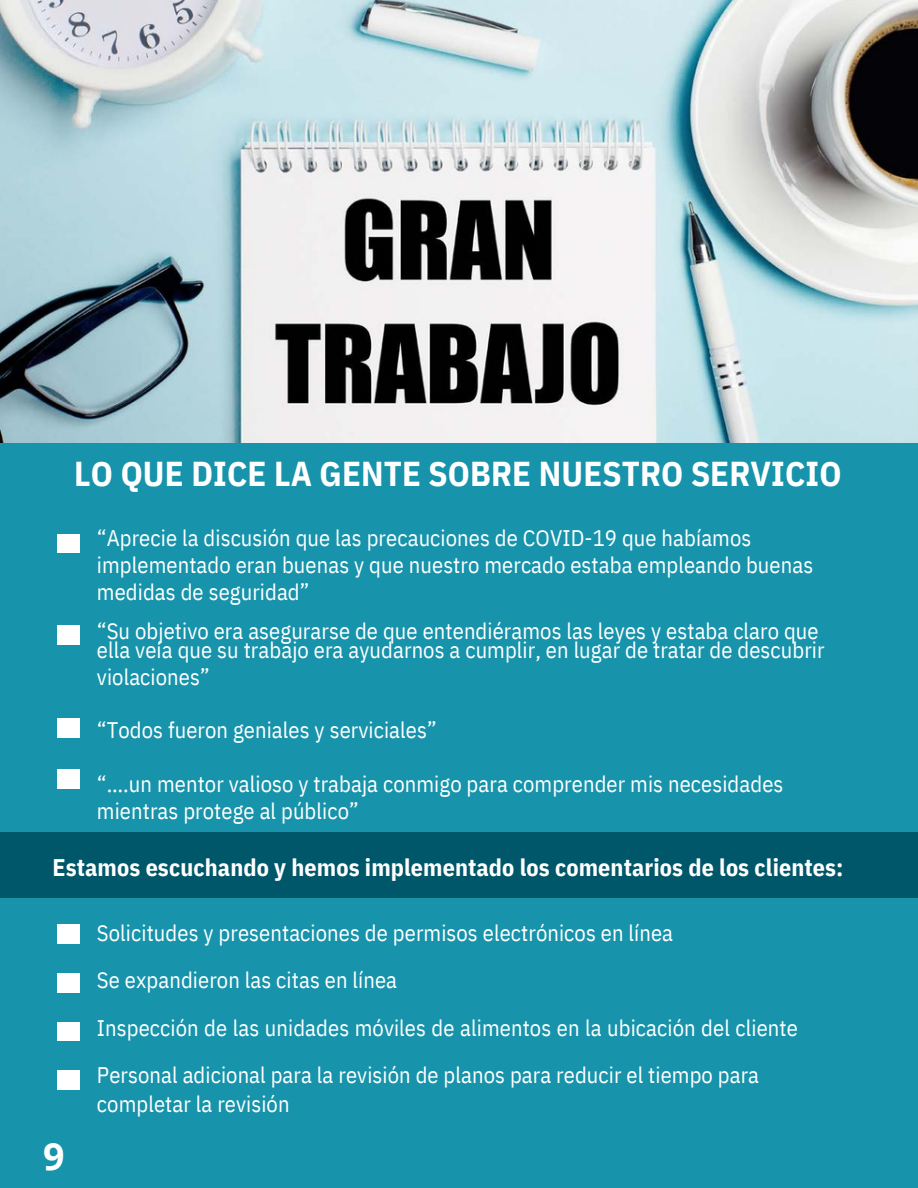
<style>
.page{position:relative;width:918px;height:1188px;background:#fff}
.page>*{position:absolute;margin:0;border:0;box-sizing:border-box;transform-origin:0 0}
.t1{font:700 37.5px "Open Sans";color:#fff}
.t2{font:700 34.5px "IBM Plex Sans Cond";letter-spacing:.005em;color:#fff}
.t3{font:700 24px "IBM Plex Sans Cond";letter-spacing:.005em;color:#fff}
.t4{font:22.5px/47.2px "IBM Plex Sans Cond";letter-spacing:.005em;color:#fff}
</style>
<div class="page">
<img style="left:0;top:0;width:918px;height:443px">
<div style="left:0;top:443px;width:918px;height:745px;background:#1794ab"></div>
<div style="left:58px;top:534px;width:21px;height:19px;background:#fff"></div>
<div style="left:58px;top:626px;width:21px;height:19px;background:#fff"></div>
<div style="left:58px;top:718px;width:21px;height:19px;background:#fff"></div>
<div style="left:58px;top:770px;width:21px;height:18px;background:#fff"></div>
<div style="left:58px;top:925px;width:21px;height:18px;background:#fff"></div>
<div style="left:58px;top:973px;width:21px;height:19px;background:#fff"></div>
<div style="left:58px;top:1022px;width:21px;height:19px;background:#fff"></div>
<div style="left:58px;top:1071px;width:21px;height:19px;background:#fff"></div>
<div style="left:0;top:833px;width:918px;height:65px;background:#005769"></div>
<p class="t2" style="left:74px;top:450px;width:769px">LO QUE DICE LA GENTE SOBRE NUESTRO SERVICIO</p>
<p class="t4" style="left:97px;top:514px;width:656px">“Aprecie la discusión que las precauciones de COVID-19 que habíamos</p>
<p class="t4" style="left:97px;top:541px;width:718px">implementado eran buenas y que nuestro mercado estaba empleando buenas</p>
<p class="t4" style="left:97px;top:568px;width:214px">medidas de seguridad”</p>
<p class="t4" style="left:97px;top:607px;width:723px">“Su objetivo era asegurarse de que entendiéramos las leyes y estaba claro que</p>
<p class="t4" style="left:97px;top:626px;width:729px">ella veía que su trabajo era ayudarnos a cumplir, en lugar de tratar de descubrir</p>
<p class="t4" style="left:97px;top:653px;width:114px">violaciones”</p>
<p class="t4" style="left:97px;top:706px;width:341px">“Todos fueron geniales y serviciales”</p>
<p class="t4" style="left:97px;top:760px;width:688px">“….un mentor valioso y trabaja conmigo para comprender mis necesidades</p>
<p class="t4" style="left:97px;top:787px;width:263px">mientras protege al público”</p>
<p class="t3" style="left:52px;top:851px;width:792px">Estamos escuchando y hemos implementado los comentarios de los clientes:</p>
<p class="t1" style="left:43px;top:1130px;width:23px">9</p>
<p class="t4" style="left:97px;top:909px;width:578px">Solicitudes y presentaciones de permisos electrónicos en línea</p>
<p class="t4" style="left:97px;top:956px;width:302px">Se expandieron las citas en línea</p>
<p class="t4" style="left:97px;top:1003px;width:702px">Inspección de las unidades móviles de alimentos en la ubicación del cliente<br>Personal adicional para la revisión de planos para reducir el tiempo para</p>
<p class="t4" style="left:97px;top:1080px;width:194px">completar la revisión</p>
</div>
